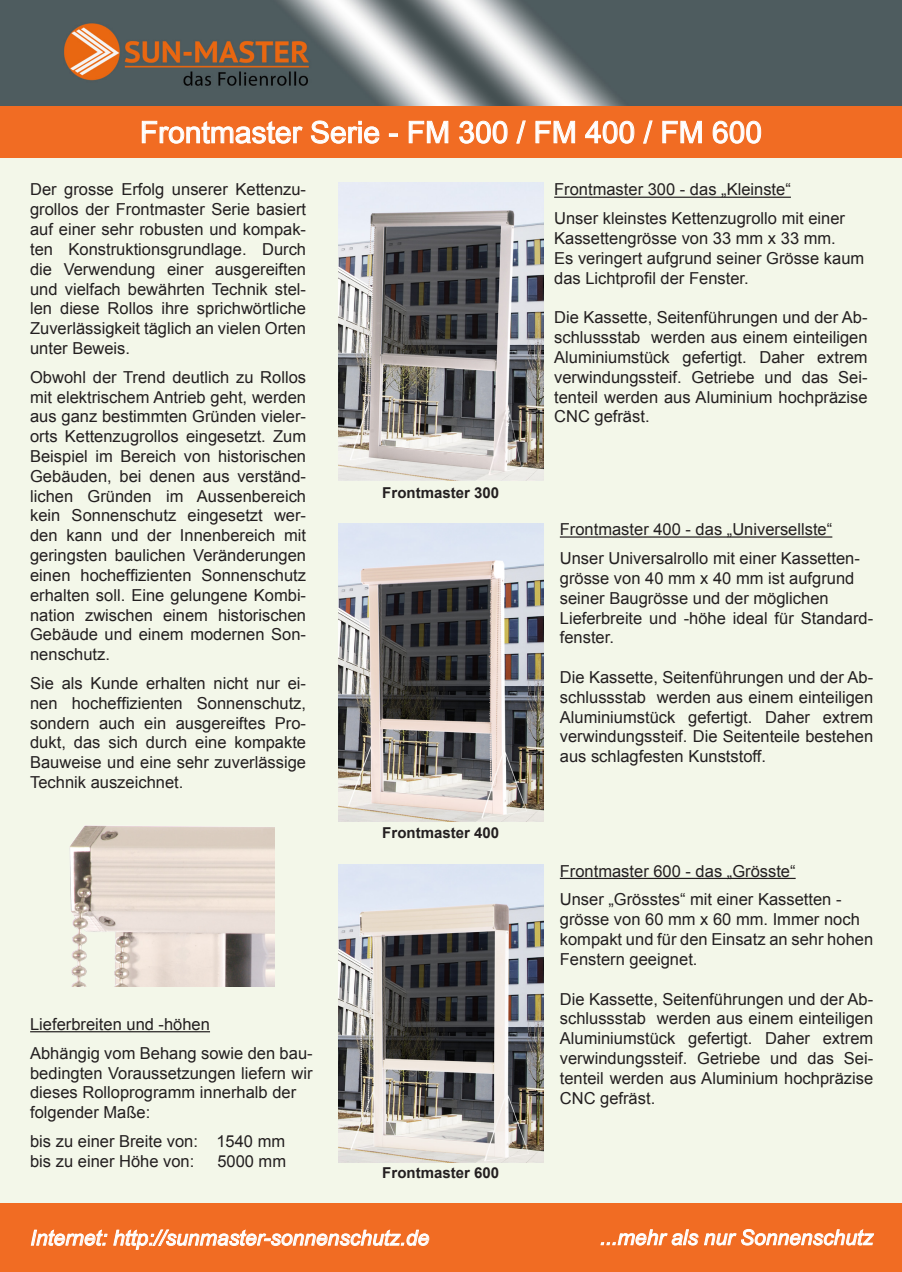
<style>
.page{position:relative;width:902px;height:1272px;background:#fff}
.page>*{position:absolute;margin:0;border:0;box-sizing:border-box;transform-origin:0 0}
.t1{font:30px "Arial";color:#fff}
.t2{font:italic 21px "Arial";color:#fff}
.t3{font:16.5px/19.8px "Arial";color:#231f20;text-align:justify}
.t4{font:700 15px "Arial";color:#231f20}
</style>
<div class="page">
<img style="left:0;top:0;width:901px;height:1203px">
<div style="left:0;top:1203px;width:901px;height:68px;background:#f16c23"></div>
<div style="left:0;top:106px;width:901px;height:51px;background:#f16c23"></div>
<svg style="left:141px;top:120px;width:162px;height:24px"></svg>
<svg style="left:310px;top:120px;width:69px;height:24px"></svg>
<svg style="left:389px;top:133px;width:9px;height:4px"></svg>
<svg style="left:408px;top:120px;width:40px;height:23px"></svg>
<svg style="left:459px;top:120px;width:49px;height:24px"></svg>
<svg style="left:516px;top:120px;width:10px;height:24px"></svg>
<svg style="left:535px;top:120px;width:40px;height:23px"></svg>
<svg style="left:585px;top:120px;width:49px;height:24px"></svg>
<svg style="left:643px;top:120px;width:10px;height:24px"></svg>
<svg style="left:662px;top:120px;width:40px;height:23px"></svg>
<svg style="left:712px;top:120px;width:49px;height:24px"></svg>
<img style="left:338px;top:183px;width:205px;height:297px">
<img style="left:338px;top:523px;width:205px;height:298px">
<hr style="left:30px;top:1031px;width:180px;height:1px;background:#231f20">
<svg style="left:30px;top:1229px;width:399px;height:21px"></svg>
<svg style="left:600px;top:1229px;width:274px;height:16px"></svg>
<img style="left:338px;top:864px;width:205px;height:298px">
<img style="left:21px;top:803px;width:253px;height:183px">
<hr style="left:554px;top:197px;width:236px;height:1px;background:#231f20">
<hr style="left:559px;top:536px;width:273px;height:1px;background:#231f20">
<hr style="left:559px;top:877px;width:236px;height:2px;background:#231f20">
<p class="t1" style="left:140px;top:113px;width:623px">Frontmaster Serie - FM 300 / FM 400 / FM 600</p>
<p class="t3" style="left:30px;top:180px;width:277px">Der grosse Erfolg unserer Kettenzu&shy;grollos der Frontmaster Serie basiert auf einer sehr robusten und kompak&shy;ten Konstruktionsgrundlage. Durch die Verwendung einer ausgereiften und vielfach bewährten Technik stel&shy;len diese Rollos ihre sprichwörtliche Zuverlässigkeit täglich an vielen Orten unter Beweis.</p>
<p class="t3" style="left:30px;top:367px;width:277px">Obwohl der Trend deutlich zu Rollos mit elektrischem Antrieb geht, werden aus ganz bestimmten Gründen vieler&shy;orts Kettenzugrollos eingesetzt. Zum Beispiel im Bereich von historischen Gebäuden, bei denen aus verständ&shy;lichen Gründen im Aussenbereich kein Sonnenschutz eingesetzt wer&shy;den kann und der Innenbereich mit geringsten baulichen Veränderungen einen hocheffizienten Sonnenschutz erhalten soll. Eine gelungene Kombi&shy;nation zwischen einem historischen Gebäude und einem modernen Son&shy;nenschutz.</p>
<p class="t3" style="left:30px;top:673px;width:277px">Sie als Kunde erhalten nicht nur ei&shy;nen hocheffizienten Sonnenschutz, sondern auch ein ausgereiftes Pro&shy;dukt, das sich durch eine kompakte Bauweise und eine sehr zuverlässige Technik auszeichnet.</p>
<p class="t3" style="left:30px;top:1014px;width:181px">Lieferbreiten und -höhen</p>
<p class="t3" style="left:30px;top:1043px;width:284px">Abhängig vom Behang sowie den bau&shy;bedingten Voraussetzungen liefern wir dieses Rolloprogramm innerhalb der</p>
<p class="t3" style="left:30px;top:1102px;width:122px">folgender Maße:</p>
<p class="t3" style="left:30px;top:1131px;width:256px">bis zu einer Breite von: 1540 mm</p>
<p class="t3" style="left:30px;top:1151px;width:166px">bis zu einer Höhe von:</p>
<p class="t3" style="left:217px;top:1151px;width:70px">5000 mm</p>
<p class="t4" style="left:382px;top:483px;width:118px">Frontmaster 300</p>
<p class="t4" style="left:382px;top:823px;width:118px">Frontmaster 400</p>
<p class="t4" style="left:382px;top:1162px;width:118px">Frontmaster 600</p>
<p class="t3" style="left:554px;top:180px;width:238px">Frontmaster 300 - das „Kleinste“</p>
<p class="t3" style="left:554px;top:209px;width:292px">Unser kleinstes Kettenzugrollo mit einer</p>
<p class="t3" style="left:554px;top:228px;width:283px">Kassettengrösse von 33 mm x 33 mm.</p>
<p class="t3" style="left:554px;top:248px;width:311px">Es veringert aufgrund seiner Grösse kaum</p>
<p class="t3" style="left:554px;top:268px;width:196px">das Lichtprofil der Fenster.</p>
<p class="t3" style="left:554px;top:308px;width:315px">Die Kassette, Seitenführungen und der Ab&shy;schlussstab werden aus einem einteiligen Aluminiumstück gefertigt. Daher extrem verwindungssteif. Getriebe und das Sei&shy;tenteil werden aus Aluminium hochpräzise CNC gefräst.</p>
<p class="t3" style="left:559px;top:519px;width:274px">Frontmaster 400 - das „Universellste“</p>
<p class="t3" style="left:559px;top:548px;width:301px">Unser Universalrollo mit einer Kassetten-</p>
<p class="t3" style="left:559px;top:568px;width:296px">grösse von 40 mm x 40 mm ist aufgrund</p>
<p class="t3" style="left:559px;top:588px;width:270px">seiner Baugrösse und der möglichen</p>
<p class="t3" style="left:559px;top:608px;width:315px">Lieferbreite und -höhe ideal für Standard&shy;fenster.</p>
<p class="t3" style="left:559px;top:667px;width:315px">Die Kassette, Seitenführungen und der Ab&shy;schlussstab werden aus einem einteiligen Aluminiumstück gefertigt. Daher extrem verwindungssteif. Die Seitenteile bestehen aus schlagfesten Kunststoff.</p>
<p class="t3" style="left:559px;top:861px;width:237px">Frontmaster 600 - das „Grösste“</p>
<p class="t3" style="left:559px;top:890px;width:283px">Unser „Grösstes“ mit einer Kassetten -</p>
<p class="t3" style="left:559px;top:909px;width:301px">grösse von 60 mm x 60 mm. Immer noch</p>
<p class="t3" style="left:559px;top:929px;width:315px">kompakt und für den Einsatz an sehr hohen</p>
<p class="t3" style="left:559px;top:949px;width:139px">Fenstern geeignet.</p>
<p class="t3" style="left:559px;top:989px;width:315px">Die Kassette, Seitenführungen und der Ab&shy;schlussstab werden aus einem einteiligen Aluminiumstück gefertigt. Daher extrem verwindungssteif. Getriebe und das Sei&shy;tenteil werden aus Aluminium hochpräzise CNC gefräst.</p>
<p class="t2" style="left:30px;top:1224px;width:400px">Internet: http://sunmaster-sonnenschutz.de</p>
<p class="t2" style="left:600px;top:1223px;width:275px">...mehr als nur Sonnenschutz</p>
</div>
